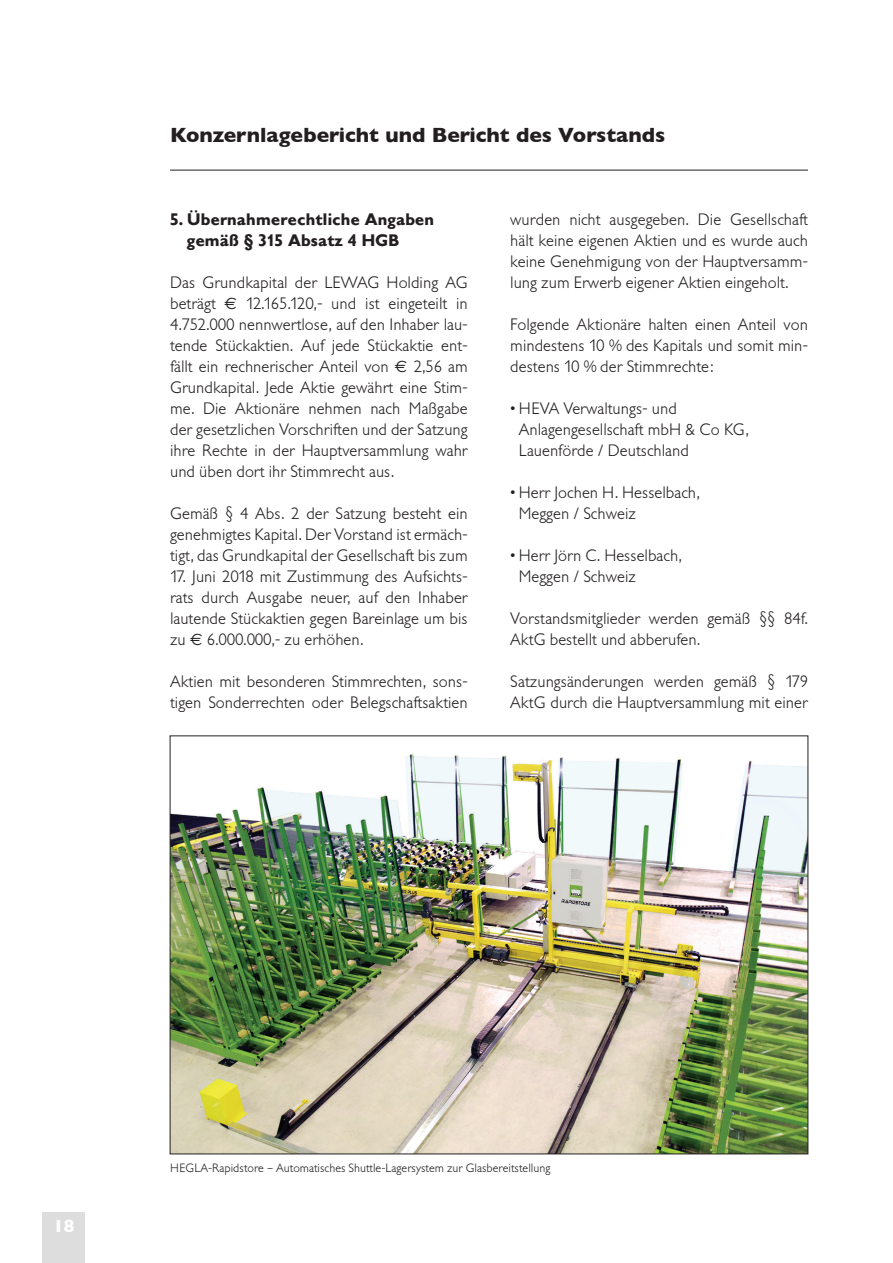
<style>
.page{position:relative;width:893px;height:1263px;background:#fff}
.page>*{position:absolute;margin:0;border:0;box-sizing:border-box;transform-origin:0 0}
.t1{font:700 21px "Gill Sans";color:#231f20}
.t2{font:700 18px "Gill Sans";color:#fff}
.t3{font:300 16.5px/21px "Gill Sans BQ";color:#231f20}
.t4{font:700 16.5px/21px "Gill Sans BQ";color:#231f20}
.t5{font:300 12px "Gill Sans BQ";color:#231f20}
.s1{font-family:"Euro Sans";font-weight:400}
</style>
<div class="page">
<hr style="left:170px;top:170px;width:638px;height:1px;background:#231f20">
<div style="left:43px;top:1212px;width:42px;height:51px;background:#dedddd"></div>
<img style="left:172px;top:754px;width:634px;height:398px">
<p class="t1" style="left:170px;top:118px;width:497px">Konzernlagebericht und Bericht des Vorstands</p>
<p class="t4" style="left:187px;top:209px;width:249px;text-indent:-17px">5. Übernahmerechtliche Angaben gemäß § 315 Absatz 4 HGB</p>
<p class="t3" style="left:170px;top:272px;width:299px;text-align:justify">Das Grundkapital der LEWAG Holding AG beträgt <span class="s1">€</span> 12.165.120,- und ist eingeteilt in 4.752.000 nennwertlose, auf den Inhaber lau&shy;tende Stückaktien. Auf jede Stückaktie ent&shy;fällt ein rechnerischer Anteil von <span class="s1">€</span> 2,56 am Grundkapital. Jede Aktie gewährt eine Stim&shy;me. Die Aktionäre nehmen nach Maßgabe der gesetzlichen Vorschriften und der Satzung ihre Rechte in der Hauptversammlung wahr und üben dort ihr Stimmrecht aus.</p>
<p class="t3" style="left:170px;top:503px;width:299px;text-align:justify">Gemäß § 4 Abs. 2 der Satzung besteht ein genehmigtes Kapital. Der Vorstand ist ermäch&shy;tigt, das Grundkapital der Gesellschaft bis zum</p>
<p class="t3" style="left:170px;top:566px;width:299px;text-align:justify">17. Juni 2018 mit Zustimmung des Aufsichts&shy;rats durch Ausgabe neuer, auf den Inhaber lautende Stückaktien gegen Bareinlage um bis zu <span class="s1">€</span> 6.000.000,- zu erhöhen.</p>
<p class="t3" style="left:170px;top:671px;width:299px">Aktien mit besonderen Stimmrechten, sons&shy;tigen Sonderrechten oder Belegschaftsaktien</p>
<p class="t3" style="left:510px;top:209px;width:299px;text-align:justify">wurden nicht ausgegeben. Die Gesellschaft hält keine eigenen Aktien und es wurde auch keine Genehmigung von der Hauptversamm&shy;lung zum Erwerb eigener Aktien eingeholt.</p>
<p class="t3" style="left:510px;top:314px;width:299px;text-align:justify">Folgende Aktionäre halten einen Anteil von mindestens 10 % des Kapitals und somit min&shy;destens 10 % der Stimmrechte:</p>
<p class="t3" style="left:519px;top:398px;width:231px;text-indent:-8px">• HEVA Verwaltungs- und<br>Anlagengesellschaft mbH &amp; Co KG,<br>Lauenförde / Deutschland</p>
<p class="t3" style="left:519px;top:482px;width:183px;text-indent:-8px">• Herr Jochen H. Hesselbach,<br>Meggen / Schweiz</p>
<p class="t3" style="left:519px;top:545px;width:165px;text-indent:-8px">• Herr Jörn C. Hesselbach,<br>Meggen / Schweiz</p>
<p class="t3" style="left:510px;top:608px;width:299px">Vorstandsmitglieder werden gemäß §§ 84f.<br>AktG bestellt und abberufen.</p>
<p class="t3" style="left:510px;top:671px;width:299px">Satzungsänderungen werden gemäß § 179<br>AktG durch die Hauptversammlung mit einer</p>
<p class="t2" style="left:53px;top:1211px;width:23px">18</p>
<p class="t5" style="left:170px;top:1161px;width:382px">HEGLA-Rapidstore – Automatisches Shuttle-Lagersystem zur Glasbereitstellung</p>
</div>
